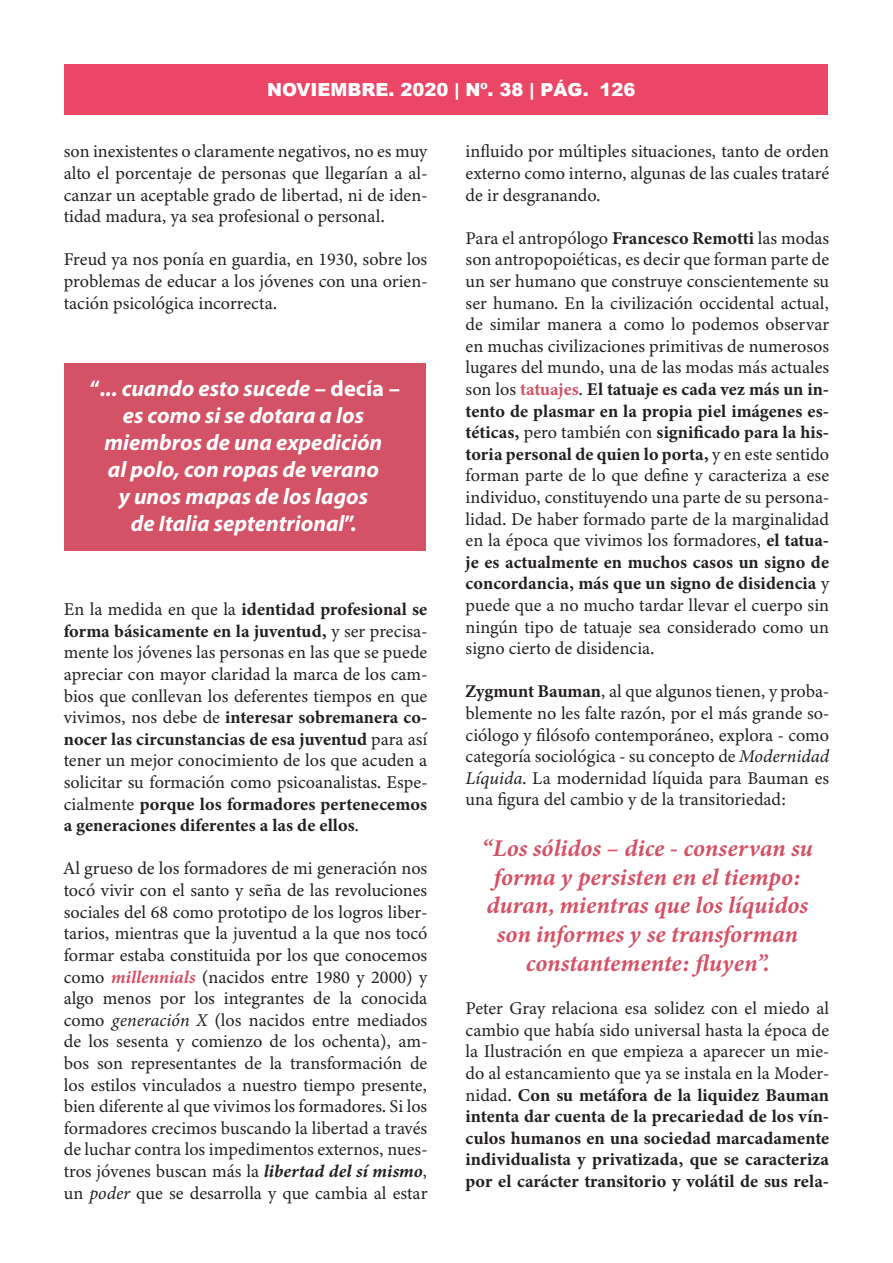
<style>
.page{position:relative;width:893px;height:1263px;background:#fff}
.page>*{position:absolute;margin:0;border:0;box-sizing:border-box;transform-origin:0 0}
.t1{font:italic 24px/28.8px "Minion Variable Concept";letter-spacing:.025em;color:#d45266;text-align:center}
.t2{font:italic 700 22.5px/27px "Myriad Pro";color:#fff;text-align:center}
.t3{font:18px/21.6px "Minion Variable Concept";color:#231f20;text-align:justify}
.t4{font:900 18px "Arial";color:#fff}
.s1{font-style:normal}
.s2{font-style:italic;color:#d45266}
.s3{font-style:italic}
.s4{color:#d45266}
</style>
<div class="page">
<div style="left:65px;top:65px;width:763px;height:50px;background:#eb4665"></div>
<div style="left:64px;top:363px;width:362px;height:187px;background:#d45266"></div>
<p class="t4" style="left:267px;top:77px;width:370px">NOVIEMBRE. 2020 | Nº. 38 | PÁG. 126</p>
<p class="t3" style="left:64px;top:141px;width:365px">son inexistentes o claramente negativos, no es muy alto el porcentaje de personas que llegarían a al&shy;canzar un aceptable grado de libertad, ni de iden&shy;tidad madura, ya sea profesional o personal.</p>
<p class="t3" style="left:64px;top:249px;width:365px">Freud ya nos ponía en guardia, en 1930, sobre los problemas de educar a los jóvenes con una orien&shy;tación psicológica incorrecta.</p>
<p class="t2" style="left:90px;top:374px;width:312px"><span class="s1">“</span>... cuando esto sucede <span class="s1">– decía – </span>es como si se dotara a los</p>
<p class="t2" style="left:105px;top:428px;width:279px">miembros de una expedición</p>
<p class="t2" style="left:108px;top:455px;width:273px">al polo, con ropas de verano</p>
<p class="t2" style="left:119px;top:482px;width:251px">y unos mapas de los lagos</p>
<p class="t2" style="left:131px;top:509px;width:227px">de Italia septentrional<span class="s1">”.</span></p>
<p class="t3" style="left:64px;top:598px;width:365px">En la medida en que la identidad profesional se forma básicamente en la juventud, y ser precisa&shy;mente los jóvenes las personas en las que se puede apreciar con mayor claridad la marca de los cam&shy;bios que conllevan los deferentes tiempos en que vivimos, nos debe de interesar sobremanera co&shy;nocer las circunstancias de esa juventud para así tener un mejor conocimiento de los que acuden a solicitar su formación como psicoanalistas. Espe&shy;cialmente porque los formadores pertenecemos a generaciones diferentes a las de ellos.</p>
<p class="t3" style="left:64px;top:858px;width:365px">Al grueso de los formadores de mi generación nos tocó vivir con el santo y seña de las revoluciones sociales del 68 como prototipo de los logros liber&shy;tarios, mientras que la juventud a la que nos tocó formar estaba constituida por los que conocemos como <span class="s2">millennials</span> (nacidos entre 1980 y 2000) y algo menos por los integrantes de la conocida como <span class="s3">generación X</span> (los nacidos entre mediados de los sesenta y comienzo de los ochenta), am&shy;bos son representantes de la transformación de los estilos vinculados a nuestro tiempo presente, bien diferente al que vivimos los formadores. Si los formadores crecimos buscando la libertad a través de luchar contra los impedimentos externos, nues&shy;tros jóvenes buscan más la <span class="s3">libertad del sí mismo</span>, un <span class="s3">poder</span> que se desarrolla y que cambia al estar</p>
<p class="t3" style="left:466px;top:141px;width:365px">influido por múltiples situaciones, tanto de orden externo como interno, algunas de las cuales trataré de ir desgranando.</p>
<p class="t3" style="left:466px;top:227px;width:365px">Para el antropólogo Francesco Remotti las modas son antropopoiéticas, es decir que forman parte de un ser humano que construye conscientemente su ser humano. En la civilización occidental actual, de similar manera a como lo podemos observar en muchas civilizaciones primitivas de numerosos lugares del mundo, una de las modas más actuales son los <span class="s4">tatuajes</span>. El tatuaje es cada vez más un in&shy;tento de plasmar en la propia piel imágenes es&shy;téticas, pero también con significado para la his&shy;toria personal de quien lo porta, y en este sentido forman parte de lo que define y caracteriza a ese individuo, constituyendo una parte de su persona&shy;lidad. De haber formado parte de la marginalidad en la época que vivimos los formadores, el tatua&shy;je es actualmente en muchos casos un signo de concordancia, más que un signo de disidencia y puede que a no mucho tardar llevar el cuerpo sin ningún tipo de tatuaje sea considerado como un signo cierto de disidencia.</p>
<p class="t3" style="left:466px;top:681px;width:365px">Zygmunt Bauman, al que algunos tienen, y proba&shy;blemente no les falte razón, por el más grande so&shy;ciólogo y filósofo contemporáneo, explora - como categoría sociológica - su concepto de <span class="s3">Modernidad Líquida</span>. La modernidad líquida para Bauman es una figura del cambio y de la transitoriedad:</p>
<p class="t1" style="left:482px;top:834px;width:332px">“Los sólidos – dice - conservan su forma y persisten en el tiempo:</p>
<p class="t1" style="left:487px;top:891px;width:322px">duran, mientras que los líquidos</p>
<p class="t1" style="left:497px;top:920px;width:303px">son informes y se transforman</p>
<p class="t1" style="left:526px;top:949px;width:243px">constantemente: fluyen”.</p>
<p class="t3" style="left:466px;top:997px;width:365px">Peter Gray relaciona esa solidez con el miedo al cambio que había sido universal hasta la época de la Ilustración en que empieza a aparecer un mie&shy;do al estancamiento que ya se instala en la Moder&shy;nidad. Con su metáfora de la liquidez Bauman intenta dar cuenta de la precariedad de los vín&shy;culos humanos en una sociedad marcadamente individualista y privatizada, que se caracteriza por el carácter transitorio y volátil de sus rela-</p>
</div>
